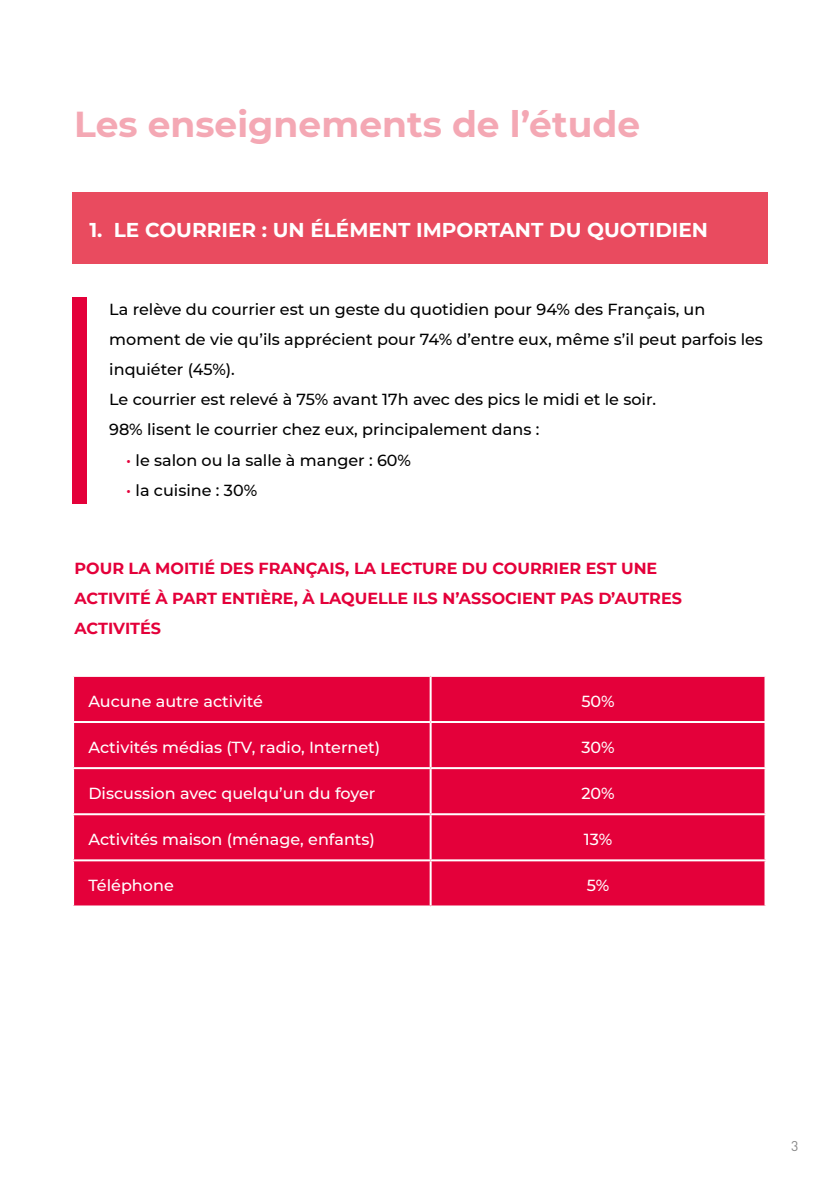
<style>
.page{position:relative;width:840px;height:1191px;background:#fff}
.page>*{position:absolute;margin:0;border:0;box-sizing:border-box;transform-origin:0 0}
.t1{font:700 36px "Montserrat";color:#f4a8b4}
.t2{font:700 20px "Montserrat";color:#fff}
.t3{font:500 16px/30px "Montserrat";color:#000}
.t4{font:500 16px "Montserrat";color:#fff}
.t5{font:700 16px/30px "Montserrat";color:#e4003a}
.t6{font:14px "DIN";color:#878787}
.s1{color:#e4003a}
</style>
<div class="page">
<div style="left:72px;top:298px;width:15px;height:206px;background:#e4003a"></div>
<div style="left:72px;top:192px;width:695px;height:72px;background:#e94b5f"></div>
<div style="left:74px;top:677px;width:690px;height:228px;background:#e4003a"></div>
<hr style="left:429px;top:677px;width:2px;height:44px;background:#fff">
<hr style="left:429px;top:723px;width:2px;height:44px;background:#fff">
<hr style="left:429px;top:769px;width:2px;height:44px;background:#fff">
<hr style="left:429px;top:815px;width:2px;height:44px;background:#fff">
<hr style="left:429px;top:861px;width:2px;height:44px;background:#fff">
<hr style="left:72px;top:813px;width:358px;height:2px;background:#fff">
<hr style="left:430px;top:813px;width:336px;height:2px;background:#fff">
<hr style="left:72px;top:859px;width:358px;height:2px;background:#fff">
<hr style="left:430px;top:859px;width:336px;height:2px;background:#fff">
<hr style="left:72px;top:767px;width:358px;height:2px;background:#fff">
<hr style="left:430px;top:767px;width:336px;height:2px;background:#fff">
<hr style="left:72px;top:721px;width:358px;height:2px;background:#fff">
<hr style="left:430px;top:721px;width:336px;height:2px;background:#fff">
<h1 class="t1" style="left:74px;top:98px;width:567px">Les enseignements de l’étude</h1>
<p class="t2" style="left:89px;top:216px;width:620px">1. LE COURRIER : UN ÉLÉMENT IMPORTANT DU QUOTIDIEN</p>
<p class="t3" style="left:109px;top:294px;width:655px">La relève du courrier est un geste du quotidien pour 94% des Français, un moment de vie qu’ils apprécient pour 74% d’entre eux, même s’il peut parfois les inquiéter (45%).<br>Le courrier est relevé à 75% avant 17h avec des pics le midi et le soir.<br>98% lisent le courrier chez eux, principalement dans :</p>
<p class="t3" style="left:126px;top:444px;width:286px"><span class="s1">•</span> le salon ou la salle à manger : 60%</p>
<p class="t3" style="left:126px;top:474px;width:132px"><span class="s1">•</span> la cuisine : 30%</p>
<p class="t5" style="left:74px;top:552px;width:608px">POUR LA MOITIÉ DES FRANÇAIS, LA LECTURE DU COURRIER EST UNE<br>ACTIVITÉ À PART ENTIÈRE, À LAQUELLE ILS N’ASSOCIENT PAS D’AUTRES<br>ACTIVITÉS</p>
<p class="t4" style="left:88px;top:690px;width:176px">Aucune autre activité</p>
<p class="t4" style="left:581px;top:690px;width:35px">50%</p>
<p class="t4" style="left:88px;top:736px;width:293px">Activités médias (TV, radio, Internet)</p>
<p class="t4" style="left:581px;top:736px;width:35px">30%</p>
<p class="t4" style="left:88px;top:782px;width:288px">Discussion avec quelqu’un du foyer</p>
<p class="t4" style="left:581px;top:782px;width:35px">20%</p>
<p class="t4" style="left:88px;top:828px;width:288px">Activités maison (ménage, enfants)</p>
<p class="t4" style="left:583px;top:828px;width:30px">13%</p>
<p class="t4" style="left:88px;top:874px;width:87px">Téléphone</p>
<p class="t4" style="left:586px;top:874px;width:24px">5%</p>
<p class="t6" style="left:790px;top:1137px;width:9px">3</p>
</div>
